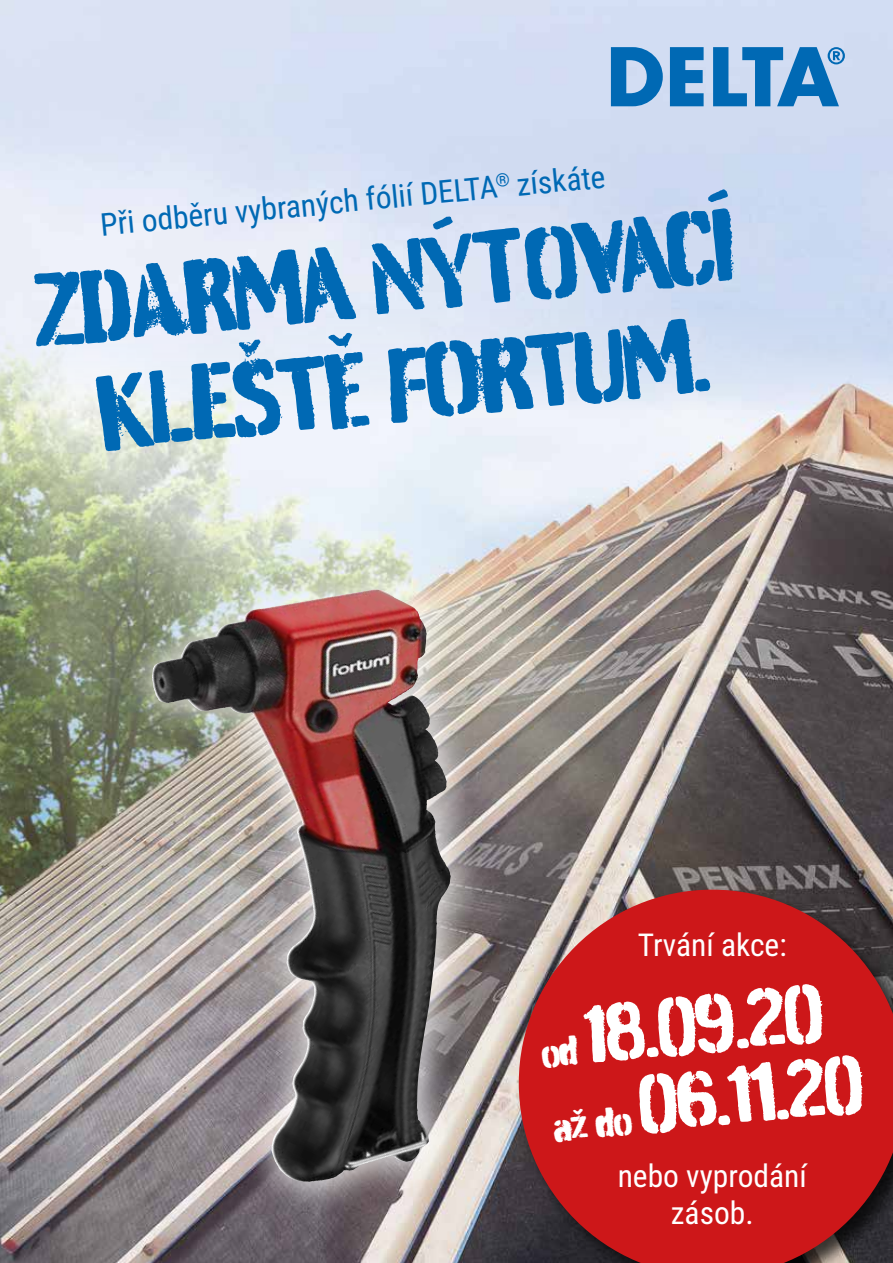
<style>
.page{position:relative;width:893px;height:1263px;background:#fff}
.page>*{position:absolute;margin:0;border:0;box-sizing:border-box;transform-origin:0 0}
.t1{font:105px/106.4px "Burnaby Stencil";color:#0069b4;text-align:center}
.t2{font:82.5px/74.2px "Burnaby Stencil";color:#fff}
.t3{font:31.5px "Roboto Condensed";color:#0069b4}
.t4{font:31.5px/37.8px "Roboto Condensed";color:#fff;text-align:center}
.s1{font-size:40.5px}
</style>
<div class="page">
<img style="left:0;top:409px;width:893px;height:477px">
<svg style="left:679px;top:890px;width:214px;height:373px;background:#b91b1c"></svg>
<img style="left:0;top:0;width:893px;height:409px">
<svg style="left:670px;top:47px;width:34px;height:59px;background:#2a80c0"></svg>
<svg style="left:611px;top:47px;width:52px;height:59px;background:#418dc7"></svg>
<svg style="left:713px;top:47px;width:132px;height:59px;background:#5999ce"></svg>
<img style="left:0;top:468px;width:679px;height:795px">
<img style="left:152px;top:590px;width:218px;height:229px">
<svg style="left:496px;top:173px;width:14px;height:14px"></svg>
<p class="t3" style="left:98px;top:204px;width:401px;rotate:-6deg">Při odběru vybraných fólií DELTA</p>
<p class="t3" style="left:514px;top:163px;width:90px;rotate:-6deg">získáte</p>
<h1 class="t1" style="left:28px;top:265px;width:707px;rotate:-6deg">ZDAR MA NÝTO VACÍ<br>KLE ŠTĚ FOR TUM.</h1>
<p class="t4" style="left:638px;top:925px;width:150px">Trvání akce:</p>
<h2 class="t2" style="left:537px;top:1003px;width:320px;rotate:-5deg"><span class="s1">od</span> 18.09.20 <span class="s1">až do</span> 06.11 .20</h2>
<p class="t4" style="left:618px;top:1155px;width:191px">nebo vyprodání zásob.</p>
</div>
